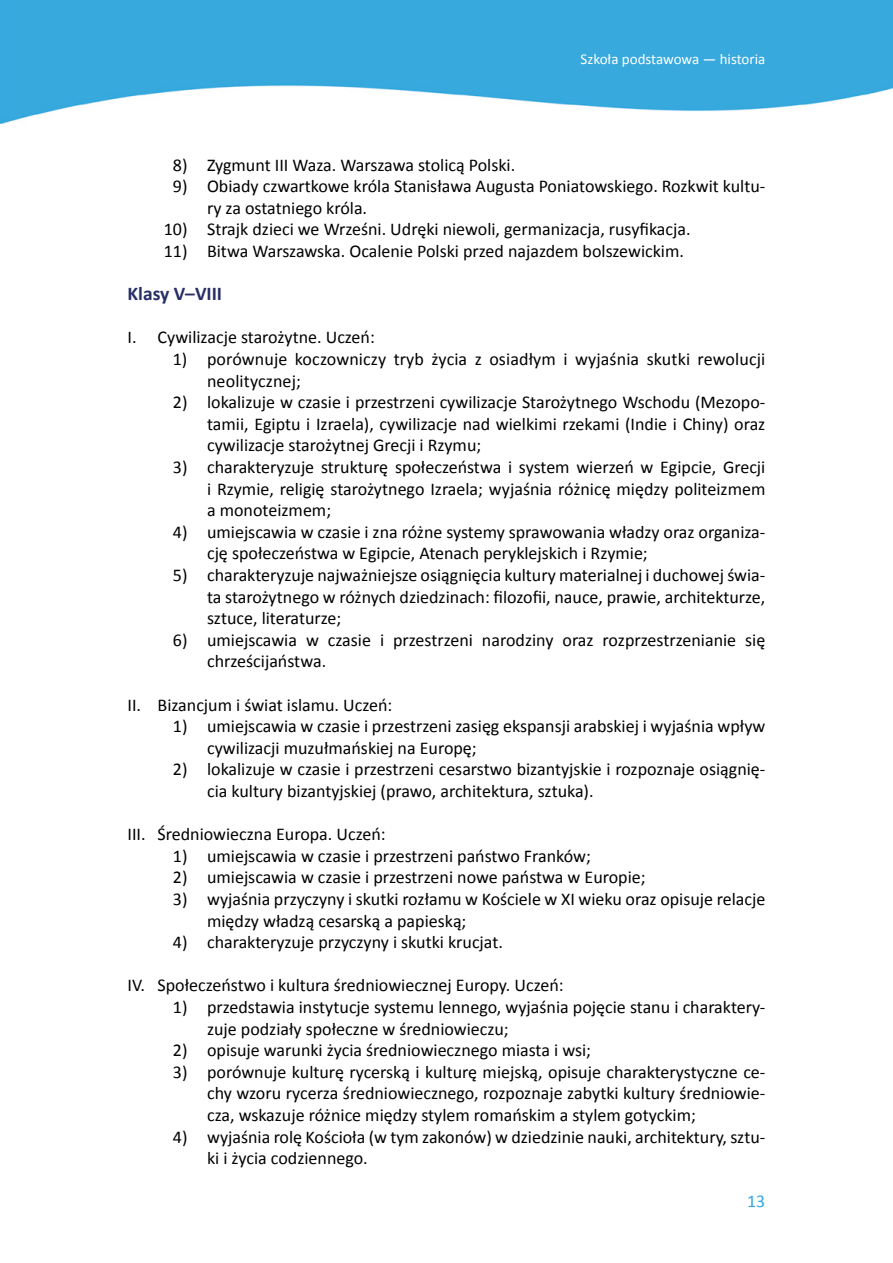
<style>
.page{position:relative;width:893px;height:1263px;background:#fff}
.page>*{position:absolute;margin:0;border:0;box-sizing:border-box;transform-origin:0 0}
.Srodtytul_numeracja{font:700 19.5px "Calibri";color:#272e66}
.t1{font:18px/21.6px "Calibri";color:#000}
.t2{font:18px "Calibri";color:#30a8df}
.t3{font:15px "Calibri";color:#fff}
</style>
<div class="page">
<img style="left:0;top:0;width:893px;height:123px">
<p class="t3" style="left:581px;top:50px;width:186px">Szkoła podstawowa — historia</p>
<p class="t1" style="left:173px;top:154px;width:341px">8) Zygmunt III Waza. Warszawa stolicą Polski.</p>
<p class="t1" style="left:207px;top:175px;width:560px;text-indent:-34px">9) Obiady czwartkowe króla Stanisława Augusta Poniatowskiego. Rozkwit kultu&shy;ry za ostatniego króla.</p>
<p class="t1" style="left:164px;top:219px;width:526px">10) Strajk dzieci we Wrześni. Udręki niewoli, germanizacja, rusyfikacja.</p>
<p class="t1" style="left:164px;top:240px;width:519px">11) Bitwa Warszawska. Ocalenie Polski przed najazdem bolszewickim.</p>
<p class="Srodtytul_numeracja" style="left:128px;top:281px;width:96px">Klasy V–VIII</p>
<p class="t1" style="left:128px;top:327px;width:249px">I. Cywilizacje starożytne. Uczeń:</p>
<p class="t1" style="left:207px;top:348px;width:560px;text-indent:-34px">1) porównuje koczowniczy tryb życia z osiadłym i wyjaśnia skutki rewolucji neolitycznej;</p>
<p class="t1" style="left:207px;top:391px;width:560px;text-align:justify;text-indent:-34px">2) lokalizuje w czasie i przestrzeni cywilizacje Starożytnego Wschodu (Mezopo&shy;tamii, Egiptu i Izraela), cywilizacje nad wielkimi rzekami (Indie i Chiny) oraz cywilizacje starożytnej Grecji i Rzymu;</p>
<p class="t1" style="left:207px;top:456px;width:560px;text-align:justify;text-indent:-34px">3) charakteryzuje strukturę społeczeństwa i system wierzeń w Egipcie, Grecji i Rzymie, religię starożytnego Izraela; wyjaśnia różnicę między politeizmem a monoteizmem;</p>
<p class="t1" style="left:207px;top:521px;width:560px;text-indent:-34px">4) umiejscawia w czasie i zna różne systemy sprawowania władzy oraz organiza&shy;cję społeczeństwa w Egipcie, Atenach peryklejskich i Rzymie;</p>
<p class="t1" style="left:207px;top:564px;width:560px;text-align:justify;text-indent:-34px">5) charakteryzuje najważniejsze osiągnięcia kultury materialnej i duchowej świa&shy;ta starożytnego w różnych dziedzinach: filozofii, nauce, prawie, architekturze, sztuce, literaturze;</p>
<p class="t1" style="left:207px;top:629px;width:560px;text-indent:-34px">6) umiejscawia w czasie i przestrzeni narodziny oraz rozprzestrzenianie się chrześcijaństwa.</p>
<p class="t1" style="left:128px;top:694px;width:266px">II. Bizancjum i świat islamu. Uczeń:</p>
<p class="t1" style="left:207px;top:715px;width:560px;text-indent:-34px">1) umiejscawia w czasie i przestrzeni zasięg ekspansji arabskiej i wyjaśnia wpływ cywilizacji muzułmańskiej na Europę;</p>
<p class="t1" style="left:207px;top:759px;width:560px;text-indent:-34px">2) lokalizuje w czasie i przestrzeni cesarstwo bizantyjskie i rozpoznaje osiągnię&shy;cia kultury bizantyjskiej (prawo, architektura, sztuka).</p>
<p class="t1" style="left:128px;top:823px;width:260px">III. Średniowieczna Europa. Uczeń:</p>
<p class="t1" style="left:173px;top:845px;width:419px">1) umiejscawia w czasie i przestrzeni państwo Franków;</p>
<p class="t1" style="left:173px;top:867px;width:474px">2) umiejscawia w czasie i przestrzeni nowe państwa w Europie;</p>
<p class="t1" style="left:207px;top:888px;width:560px;text-indent:-34px">3) wyjaśnia przyczyny i skutki rozłamu w Kościele w XI wieku oraz opisuje relacje między władzą cesarską a papieską;</p>
<p class="t1" style="left:173px;top:931px;width:329px">4) charakteryzuje przyczyny i skutki krucjat.</p>
<p class="t1" style="left:128px;top:975px;width:438px">IV. Społeczeństwo i kultura średniowiecznej Europy. Uczeń:</p>
<p class="t1" style="left:207px;top:996px;width:560px;text-indent:-34px">1) przedstawia instytucje systemu lennego, wyjaśnia pojęcie stanu i charaktery&shy;zuje podziały społeczne w średniowieczu;</p>
<p class="t1" style="left:173px;top:1039px;width:420px">2) opisuje warunki życia średniowiecznego miasta i wsi;</p>
<p class="t1" style="left:207px;top:1061px;width:560px;text-align:justify;text-indent:-34px">3) porównuje kulturę rycerską i kulturę miejską, opisuje charakterystyczne ce&shy;chy wzoru rycerza średniowiecznego, rozpoznaje zabytki kultury średniowie&shy;cza, wskazuje różnice między stylem romańskim a stylem gotyckim;</p>
<p class="t1" style="left:207px;top:1126px;width:560px;text-indent:-34px">4) wyjaśnia rolę Kościoła (w tym zakonów) w dziedzinie nauki, architektury, sztu&shy;ki i życia codziennego.</p>
<p class="t2" style="left:747px;top:1190px;width:20px">13</p>
</div>
